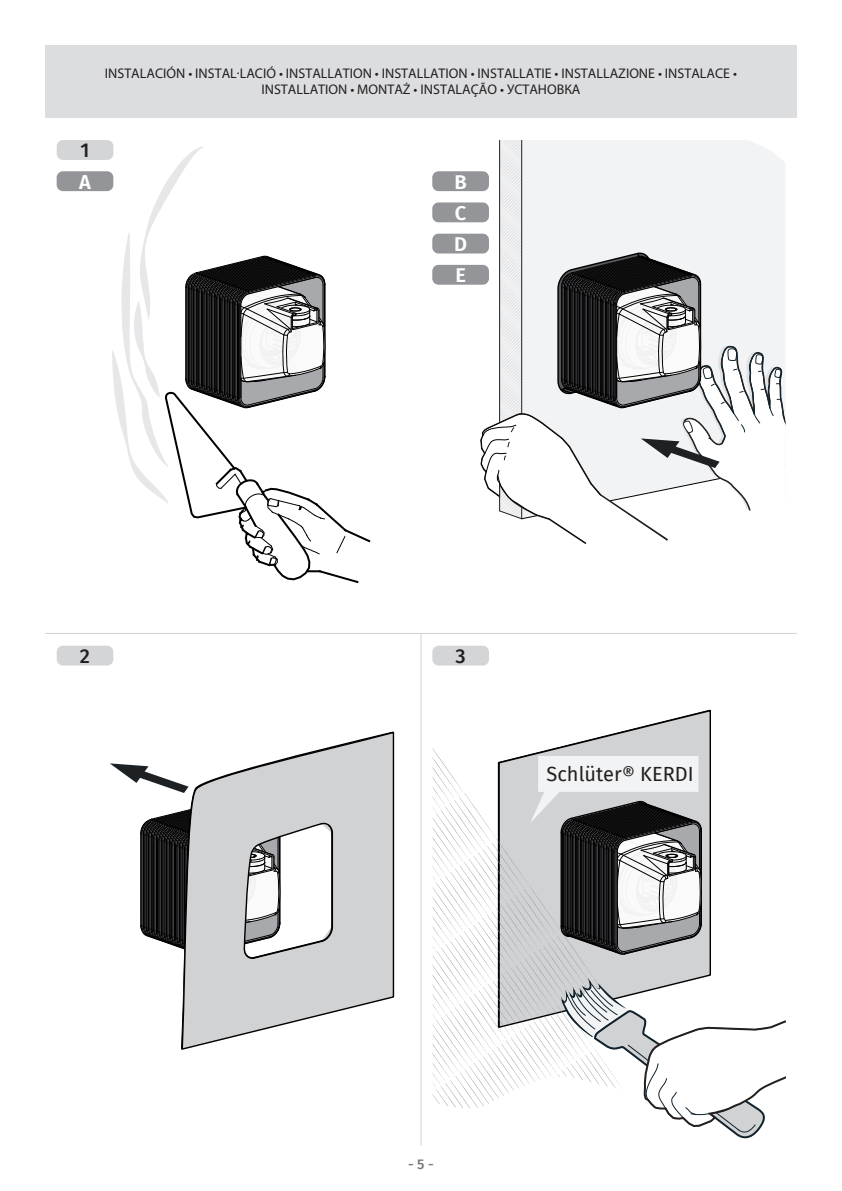
<style>
.page{position:relative;width:842px;height:1191px;background:#fff}
.page>*{position:absolute;margin:0;border:0;box-sizing:border-box;transform-origin:0 0}
.t1{font:20px "Fira Sans";color:#231f20}
.t2{font:600 20px/31.2px "Fira Sans";color:#fff;text-align:justify}
.t3{font:500 20px "Fira Sans";color:#231f20}
.t4{font:14px/16.8px "Myriad Pro";color:#231f20;text-align:center}
.t5{font:500 14px "Fira Sans";color:#76787b}
</style>
<div class="page">
<svg style="left:181px;top:731px;width:214px;height:319px"></svg>
<svg style="left:140px;top:802px;width:194px;height:157px"></svg>
<svg style="left:110px;top:763px;width:79px;height:30px"></svg>
<svg style="left:563px;top:709px;width:148px;height:265px"></svg>
<svg style="left:432px;top:746px;width:219px;height:362px"></svg>
<svg style="left:561px;top:974px;width:224px;height:165px"></svg>
<div style="left:432px;top:645px;width:57px;height:20px;background:#d4d5d7;border-radius:6px"></div>
<div style="left:57px;top:645px;width:56px;height:20px;background:#d4d5d7;border-radius:6px"></div>
<hr style="left:420px;top:633px;width:1px;height:512px;background:#d1d2d4">
<hr style="left:45px;top:633px;width:752px;height:1px;background:#d1d2d4">
<div style="left:45px;top:45px;width:752px;height:72px;background:#dcdddf"></div>
<svg style="left:112px;top:146px;width:259px;height:438px"></svg>
<svg style="left:479px;top:140px;width:306px;height:404px"></svg>
<div style="left:57px;top:171px;width:56px;height:20px;background:#939598;border-radius:6px"></div>
<div style="left:432px;top:171px;width:57px;height:20px;background:#939598;border-radius:6px"></div>
<div style="left:432px;top:202px;width:57px;height:20px;background:#939598;border-radius:6px"></div>
<div style="left:432px;top:234px;width:57px;height:19px;background:#939598;border-radius:6px"></div>
<div style="left:432px;top:265px;width:57px;height:20px;background:#939598;border-radius:6px"></div>
<div style="left:57px;top:140px;width:56px;height:20px;background:#d4d5d7;border-radius:6px"></div>
<svg style="left:530px;top:756px;width:172px;height:199px"></svg>
<p class="t4" style="left:105px;top:64px;width:634px">INSTALACIÓN • INSTAL·LACIÓ • INSTALLATION • INSTALLATION • INSTALLATIE • INSTALLAZIONE • INSTALACE •<br>INSTALLATION • MONTAŻ • INSTALAÇÃO • УСТАНОВКА</p>
<h1 class="t3" style="left:81px;top:134px;width:10px">1</h1>
<h1 class="t2" style="left:79px;top:165px;width:13px">A</h1>
<h1 class="t2" style="left:454px;top:165px;width:14px">B C D E</h1>
<h1 class="t3" style="left:80px;top:639px;width:12px">2</h1>
<h1 class="t3" style="left:456px;top:639px;width:12px">3</h1>
<h1 class="t1" style="left:546px;top:758px;width:149px">Schlüter® KERDI</h1>
<p class="t5" style="left:408px;top:1152px;width:27px">- 5 -</p>
</div>
